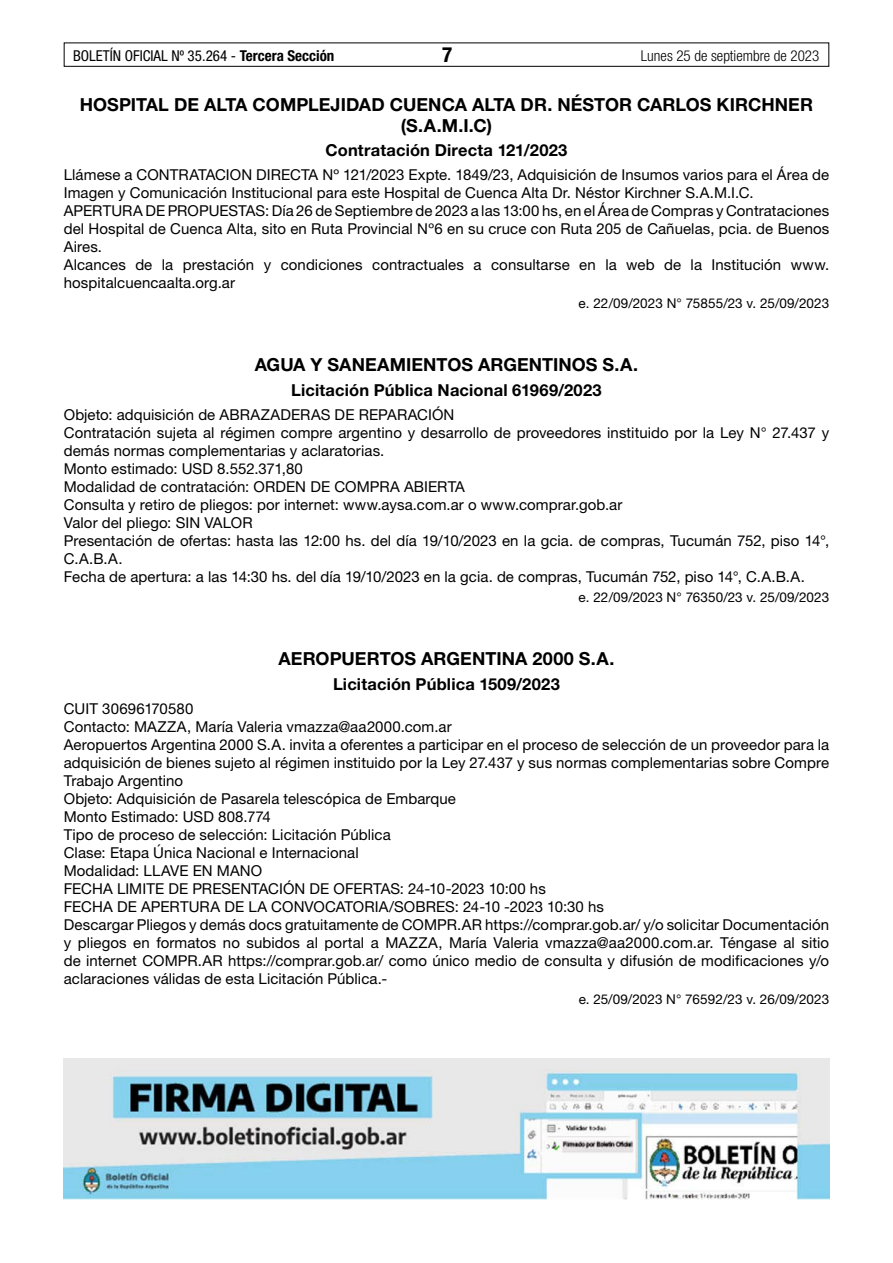
<style>
.page{position:relative;width:893px;height:1263px;background:#fff}
.page>*{position:absolute;margin:0;border:0;box-sizing:border-box;transform-origin:0 0}
.t1{font:700 condensed 21px "Helvetica Neue LT Std";color:#000}
.t2{font:700 18px/21px "Helvetica Neue LT Std";letter-spacing:.005em;color:#000;text-align:center}
.t3{font:700 16.5px "Helvetica Neue LT Std";letter-spacing:.01em;color:#000}
.t4{font:15px/18px "Helvetica Neue LT Std";letter-spacing:.005em;color:#000}
.t5{font:condensed 15px "Helvetica Neue LT Std";color:#000}
.t6{font:300 condensed 15px "Helvetica Neue LT Std";color:#000}
.t7{font:13.5px "Helvetica Neue LT Std";color:#000}
.s1{font-weight:700}
</style>
<div class="page">
<div style="left:64px;top:43px;width:765px;height:24px;border:1px solid #000"></div>
<img style="left:64px;top:1059px;width:765px;height:140px">
<p class="t5" style="left:73px;top:47px;width:263px">BOLETÍN OFICIAL Nº 35.264 - <span class="s1">Tercera Sección</span></p>
<h1 class="t1" style="left:442px;top:42px;width:12px">7</h1>
<p class="t6" style="left:641px;top:47px;width:180px">Lunes 25 de septiembre de 2023</p>
<p class="t2" style="left:80px;top:93px;width:735px">HOSPITAL DE ALTA COMPLEJIDAD CUENCA ALTA DR. NÉSTOR CARLOS KIRCHNER (S.A.M.I.C)</p>
<p class="t3" style="left:325px;top:140px;width:243px">Contratación Directa 121/2023</p>
<p class="t4" style="left:64px;top:166px;width:767px">Llámese a CONTRATACION DIRECTA Nº 121/2023 Expte. 1849/23, Adquisición de Insumos varios para el Área de Imagen y Comunicación Institucional para este Hospital de Cuenca Alta Dr. Néstor Kirchner S.A.M.I.C.<br>APERTURA DE PROPUESTAS: Día 26 de Septiembre de 2023 a las 13:00 hs, en el Área de Compras y Contrataciones del Hospital de Cuenca Alta, sito en Ruta Provincial Nº6 en su cruce con Ruta 205 de Cañuelas, pcia. de Buenos Aires.<br>Alcances de la prestación y condiciones contractuales a consultarse en la web de la Institución www. hospitalcuencaalta.org.ar</p>
<p class="t7" style="left:579px;top:295px;width:252px">e. 22/09/2023 N° 75855/23 v. 25/09/2023</p>
<p class="t2" style="left:255px;top:354px;width:385px">AGUA Y SANEAMIENTOS ARGENTINOS S.A.</p>
<p class="t3" style="left:291px;top:380px;width:312px">Licitación Pública Nacional 61969/2023</p>
<p class="t4" style="left:64px;top:406px;width:767px">Objeto: adquisición de ABRAZADERAS DE REPARACIÓN<br>Contratación sujeta al régimen compre argentino y desarrollo de proveedores instituido por la Ley N° 27.437 y demás normas complementarias y aclaratorias.<br>Monto estimado: USD 8.552.371,80<br>Modalidad de contratación: ORDEN DE COMPRA ABIERTA<br>Consulta y retiro de pliegos: por internet: www.aysa.com.ar o www.comprar.gob.ar<br>Valor del pliego: SIN VALOR<br>Presentación de ofertas: hasta las 12:00 hs. del día 19/10/2023 en la gcia. de compras, Tucumán 752, piso 14°, C.A.B.A.<br>Fecha de apertura: a las 14:30 hs. del día 19/10/2023 en la gcia. de compras, Tucumán 752, piso 14°, C.A.B.A.</p>
<p class="t7" style="left:579px;top:589px;width:252px">e. 22/09/2023 N° 76350/23 v. 25/09/2023</p>
<p class="t2" style="left:278px;top:648px;width:338px">AEROPUERTOS ARGENTINA 2000 S.A.</p>
<p class="t3" style="left:333px;top:673px;width:228px">Licitación Pública 1509/2023</p>
<p class="t4" style="left:64px;top:699px;width:767px">CUIT 30696170580<br>Contacto: MAZZA, María Valeria vmazza@aa2000.com.ar<br>Aeropuertos Argentina 2000 S.A. invita a oferentes a participar en el proceso de selección de un proveedor para la adquisición de bienes sujeto al régimen instituido por la Ley 27.437 y sus normas complementarias sobre Compre Trabajo Argentino<br>Objeto: Adquisición de Pasarela telescópica de Embarque<br>Monto Estimado: USD 808.774<br>Tipo de proceso de selección: Licitación Pública<br>Clase: Etapa Única Nacional e Internacional<br>Modalidad: LLAVE EN MANO<br>FECHA LIMITE DE PRESENTACIÓN DE OFERTAS: 24-10-2023 10:00 hs<br>FECHA DE APERTURA DE LA CONVOCATORIA/SOBRES: 24-10 -2023 10:30 hs<br>Descargar Pliegos y demás docs gratuitamente de COMPR.AR https://comprar.gob.ar/ y/o solicitar Documentación y pliegos en formatos no subidos al portal a MAZZA, María Valeria vmazza@aa2000.com.ar. Téngase al sitio de internet COMPR.AR https://comprar.gob.ar/ como único medio de consulta y difusión de modificaciones y/o aclaraciones válidas de esta Licitación Pública.-</p>
<p class="t7" style="left:579px;top:991px;width:252px">e. 25/09/2023 N° 76592/23 v. 26/09/2023</p>
</div>
